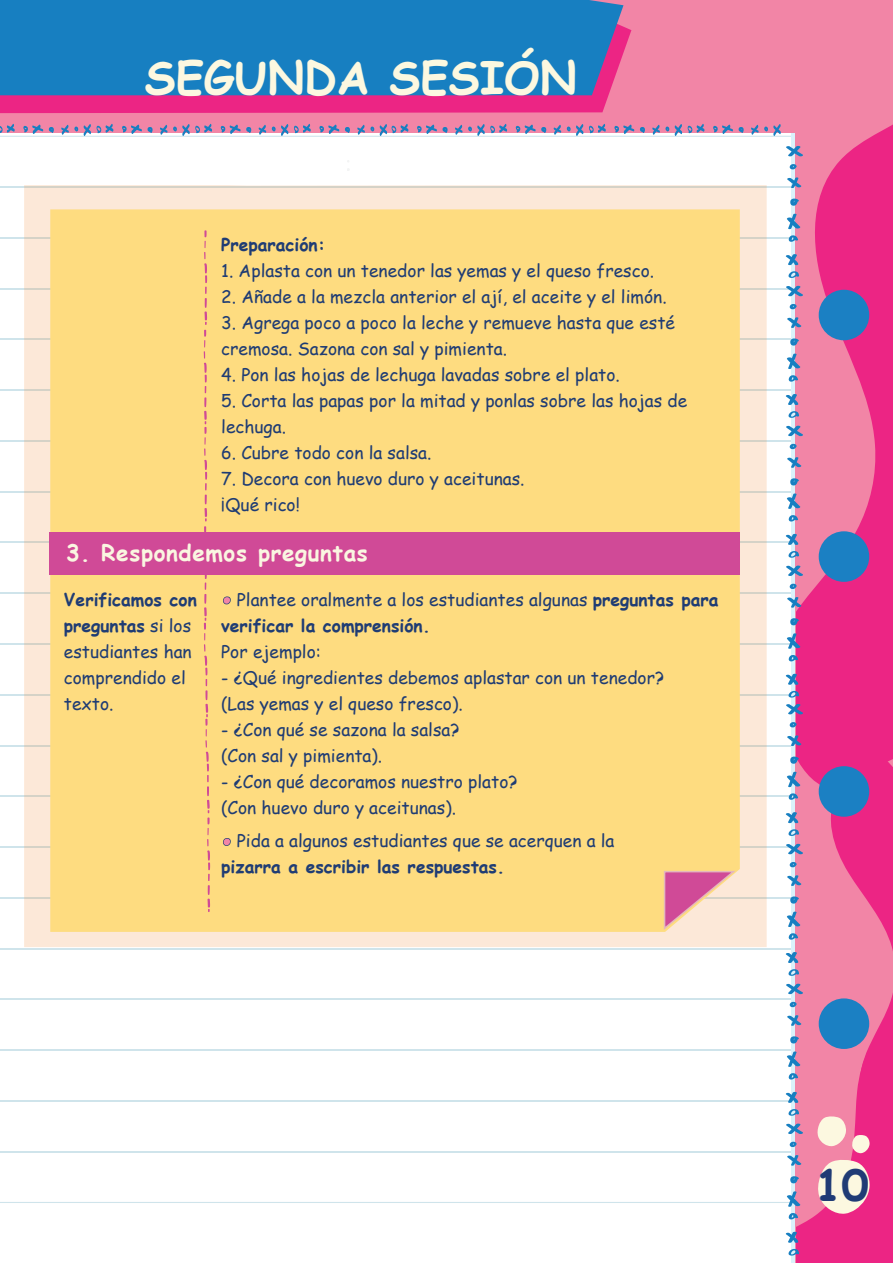
<style>
.page{position:relative;width:893px;height:1263px;background:#fff}
.page>*{position:absolute;margin:0;border:0;box-sizing:border-box;transform-origin:0 0}
.t1{font:700 45px "Comic Sans MS";color:#fcf8e0}
.t2{font:700 42.3px "Comic Sans MS";color:#203b75;scale:1.04 1}
.t3{font:700 22.5px "Comic Sans MS";letter-spacing:.025em;color:#faf6e1}
.t4{font:17.4px/26px "Comic Sans MS";color:#1f3c74}
.t5{font:700 17.4px "Comic Sans MS";color:#1f3c74}
.s1{font-weight:700}
</style>
<div class="page">
<hr style="left:0;top:136px;width:893px;height:1px;background:#0f769e">
<hr style="left:0;top:1202px;width:893px;height:1px;background:#0f769e">
<hr style="left:0;top:1151px;width:893px;height:1px;background:#0f769e">
<hr style="left:0;top:1100px;width:893px;height:1px;background:#0f769e">
<hr style="left:0;top:1049px;width:893px;height:2px;background:#0f769e">
<hr style="left:0;top:999px;width:893px;height:1px;background:#0f769e">
<hr style="left:0;top:948px;width:893px;height:1px;background:#0f769e">
<hr style="left:0;top:897px;width:893px;height:1px;background:#0f769e">
<hr style="left:0;top:846px;width:893px;height:2px;background:#0f769e">
<hr style="left:0;top:796px;width:893px;height:1px;background:#0f769e">
<hr style="left:0;top:745px;width:893px;height:1px;background:#0f769e">
<hr style="left:0;top:694px;width:893px;height:1px;background:#0f769e">
<hr style="left:0;top:643px;width:893px;height:1px;background:#0f769e">
<hr style="left:0;top:593px;width:893px;height:1px;background:#0f769e">
<hr style="left:0;top:542px;width:893px;height:1px;background:#0f769e">
<hr style="left:0;top:491px;width:893px;height:1px;background:#0f769e">
<hr style="left:0;top:440px;width:893px;height:1px;background:#0f769e">
<hr style="left:0;top:390px;width:893px;height:1px;background:#0f769e">
<hr style="left:0;top:339px;width:893px;height:1px;background:#0f769e">
<hr style="left:0;top:288px;width:893px;height:1px;background:#0f769e">
<hr style="left:0;top:237px;width:893px;height:1px;background:#0f769e">
<hr style="left:0;top:186px;width:893px;height:2px;background:#0f769e">
<div style="left:791px;top:1px;width:6px;height:1262px;background:#daf2fb"></div>
<div style="left:795px;top:0;width:98px;height:1263px;background:#f285a6"></div>
<div style="left:0;top:0;width:797px;height:133px;background:#f285a6"></div>
<svg style="left:688px;top:124px;width:16px;height:9px"></svg>
<svg style="left:713px;top:125px;width:20px;height:9px"></svg>
<svg style="left:739px;top:127px;width:5px;height:6px"></svg>
<svg style="left:751px;top:124px;width:30px;height:12px"></svg>
<svg style="left:589px;top:124px;width:17px;height:9px"></svg>
<svg style="left:614px;top:125px;width:20px;height:9px"></svg>
<svg style="left:640px;top:127px;width:5px;height:6px"></svg>
<svg style="left:652px;top:125px;width:17px;height:10px"></svg>
<svg style="left:675px;top:124px;width:7px;height:12px"></svg>
<svg style="left:516px;top:125px;width:30px;height:9px"></svg>
<svg style="left:554px;top:125px;width:7px;height:10px"></svg>
<svg style="left:567px;top:124px;width:16px;height:12px"></svg>
<svg style="left:417px;top:125px;width:31px;height:9px"></svg>
<svg style="left:455px;top:125px;width:7px;height:10px"></svg>
<svg style="left:468px;top:124px;width:39px;height:12px"></svg>
<svg style="left:294px;top:124px;width:17px;height:9px"></svg>
<svg style="left:319px;top:125px;width:20px;height:9px"></svg>
<svg style="left:345px;top:127px;width:5px;height:6px"></svg>
<svg style="left:357px;top:125px;width:17px;height:10px"></svg>
<svg style="left:380px;top:124px;width:28px;height:12px"></svg>
<svg style="left:221px;top:125px;width:30px;height:9px"></svg>
<svg style="left:259px;top:125px;width:7px;height:10px"></svg>
<svg style="left:272px;top:124px;width:16px;height:12px"></svg>
<svg style="left:97px;top:124px;width:16px;height:9px"></svg>
<svg style="left:122px;top:125px;width:31px;height:9px"></svg>
<svg style="left:160px;top:125px;width:7px;height:10px"></svg>
<svg style="left:173px;top:124px;width:39px;height:12px"></svg>
<svg style="left:0;top:124px;width:15px;height:9px"></svg>
<svg style="left:23px;top:125px;width:20px;height:9px"></svg>
<svg style="left:49px;top:127px;width:5px;height:6px"></svg>
<svg style="left:61px;top:125px;width:17px;height:10px"></svg>
<svg style="left:84px;top:124px;width:7px;height:12px"></svg>
<svg style="left:797px;top:124px;width:96px;height:611px;fill:#ec2584"></svg>
<svg style="left:788px;top:271px;width:11px;height:7px"></svg>
<svg style="left:786px;top:254px;width:12px;height:11px"></svg>
<svg style="left:788px;top:235px;width:10px;height:7px"></svg>
<svg style="left:787px;top:214px;width:13px;height:15px"></svg>
<svg style="left:790px;top:198px;width:9px;height:8px"></svg>
<svg style="left:787px;top:177px;width:14px;height:11px"></svg>
<svg style="left:790px;top:164px;width:7px;height:5px"></svg>
<svg style="left:786px;top:146px;width:17px;height:10px"></svg>
<svg style="left:788px;top:411px;width:11px;height:7px"></svg>
<svg style="left:786px;top:394px;width:12px;height:11px"></svg>
<svg style="left:788px;top:375px;width:10px;height:7px"></svg>
<svg style="left:787px;top:354px;width:13px;height:15px"></svg>
<svg style="left:790px;top:338px;width:9px;height:8px"></svg>
<svg style="left:787px;top:317px;width:14px;height:11px"></svg>
<svg style="left:790px;top:304px;width:7px;height:5px"></svg>
<svg style="left:786px;top:286px;width:17px;height:10px"></svg>
<svg style="left:788px;top:551px;width:11px;height:7px"></svg>
<svg style="left:786px;top:534px;width:12px;height:11px"></svg>
<svg style="left:788px;top:515px;width:10px;height:6px"></svg>
<svg style="left:787px;top:493px;width:13px;height:16px"></svg>
<svg style="left:790px;top:478px;width:9px;height:7px"></svg>
<svg style="left:787px;top:457px;width:14px;height:11px"></svg>
<svg style="left:790px;top:444px;width:7px;height:5px"></svg>
<svg style="left:786px;top:426px;width:17px;height:10px"></svg>
<svg style="left:788px;top:691px;width:11px;height:7px"></svg>
<svg style="left:786px;top:674px;width:12px;height:11px"></svg>
<svg style="left:788px;top:655px;width:10px;height:6px"></svg>
<svg style="left:787px;top:633px;width:13px;height:16px"></svg>
<svg style="left:790px;top:618px;width:9px;height:7px"></svg>
<svg style="left:787px;top:597px;width:14px;height:11px"></svg>
<svg style="left:790px;top:584px;width:7px;height:5px"></svg>
<svg style="left:786px;top:565px;width:17px;height:11px"></svg>
<svg style="left:790px;top:722px;width:7px;height:5px"></svg>
<svg style="left:786px;top:704px;width:17px;height:10px"></svg>
<div style="left:819px;top:531px;width:50px;height:51px;background:#1b80c3;border-radius:50%"></div>
<div style="left:819px;top:290px;width:50px;height:50px;background:#1b80c3;border-radius:50%"></div>
<svg style="left:0;top:26px;width:631px;height:87px;background:#e92e87"></svg>
<div style="left:0;top:0;width:623px;height:95px;background:#177fc1"></div>
<svg style="left:786px;top:735px;width:107px;height:528px"></svg>
<div style="left:24px;top:185px;width:743px;height:762px;background:#fce8d8"></div>
<div style="left:50px;top:209px;width:690px;height:723px;background:#fedc80"></div>
<svg style="left:662px;top:870px;width:76px;height:60px;background:#e8a5b5"></svg>
<div style="left:50px;top:532px;width:690px;height:43px;background:#d04a97"></div>
<svg style="left:204px;top:230px;width:6px;height:682px;background:#f2b785"></svg>
<svg style="left:223px;top:596px;width:8px;height:8px"></svg>
<svg style="left:223px;top:838px;width:8px;height:8px"></svg>
<h1 class="t1" style="left:145px;top:44px;width:434px">SEGUNDA SESIÓN</h1>
<p class="t5" style="left:221px;top:232px;width:106px">Preparación:</p>
<p class="t4" style="left:221px;top:257px;width:434px">1. Aplasta con un tenedor las yemas y el queso fresco.</p>
<p class="t4" style="left:221px;top:283px;width:447px">2. Añade a la mezcla anterior el ají, el aceite y el limón.</p>
<p class="t4" style="left:221px;top:309px;width:455px">3. Agrega poco a poco la leche y remueve hasta que esté cremosa. Sazona con sal y pimienta.</p>
<p class="t4" style="left:221px;top:361px;width:400px">4. Pon las hojas de lechuga lavadas sobre el plato.</p>
<p class="t4" style="left:221px;top:387px;width:467px">5. Corta las papas por la mitad y ponlas sobre las hojas de lechuga.</p>
<p class="t4" style="left:221px;top:439px;width:212px">6. Cubre todo con la salsa.</p>
<p class="t4" style="left:221px;top:465px;width:305px">7. Decora con huevo duro y aceitunas. ¡Qué rico!</p>
<p class="t3" style="left:66px;top:536px;width:303px">3. Respondemos preguntas</p>
<p class="t4" style="left:64px;top:586px;width:134px"><span class="s1">Verificamos con preguntas</span> si los estudiantes han comprendido el texto.</p>
<p class="t4" style="left:221px;top:586px;width:499px;text-indent:16px">Plantee oralmente a los estudiantes algunas <span class="s1">preguntas para verificar la comprensión.</span></p>
<p class="t4" style="left:221px;top:638px;width:101px">Por ejemplo:</p>
<p class="t4" style="left:221px;top:664px;width:444px">- ¿Qué ingredientes debemos aplastar con un tenedor? (Las yemas y el queso fresco).</p>
<p class="t4" style="left:221px;top:716px;width:240px">- ¿Con qué se sazona la salsa? (Con sal y pimienta).</p>
<p class="t4" style="left:221px;top:768px;width:298px">- ¿Con qué decoramos nuestro plato? (Con huevo duro y aceitunas).</p>
<p class="t4" style="left:237px;top:827px;width:379px">Pida a algunos estudiantes que se acerquen a la</p>
<p class="t5" style="left:221px;top:854px;width:285px">pizarra a escribir las respuestas.</p>
<h2 class="t2" style="left:815px;top:1154px;width:53px">10</h2>
</div>
